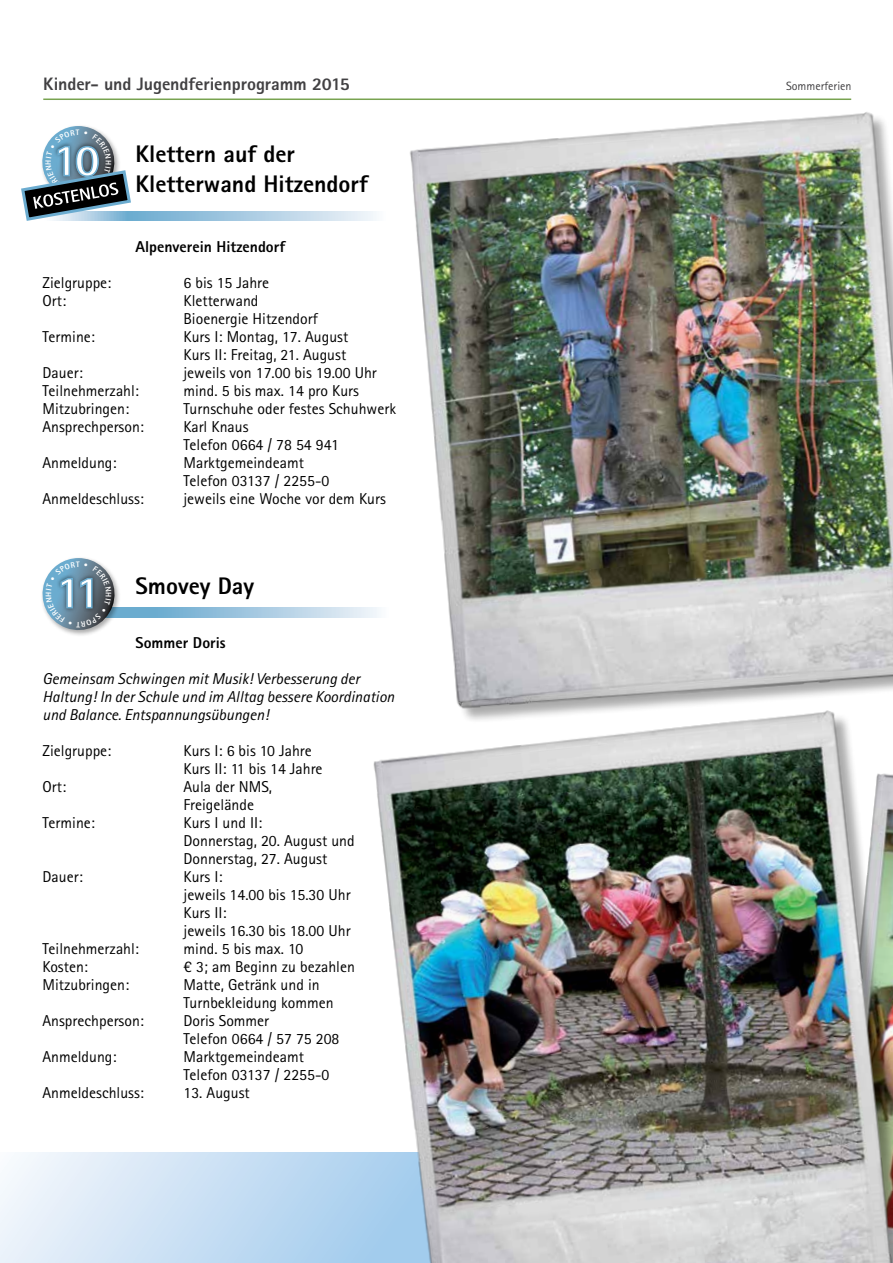
<style>
.page{position:relative;width:893px;height:1263px;background:#fff}
.page>*{position:absolute;margin:0;border:0;box-sizing:border-box;transform-origin:0 0}
.t1{font:800 45px "Rotis Sans Serif Pro";color:#fff}
.t2{font:800 24px/30px "Rotis Sans Serif Pro";color:#000}
.t3{font:800 18px "Rotis Sans Serif Pro";letter-spacing:-.005em;color:#414042}
.t4{font:15.75px/18px "Rotis Sans Serif Pro";color:#000}
.t5{font:italic 15.75px/18px "Rotis Sans Serif Pro";color:#000}
.t6{font:800 15.75px "Rotis Sans Serif Pro";color:#000}
.t7{font:12px "Rotis Sans Serif Pro";color:#414042}
</style>
<div class="page">
<hr style="left:43px;top:99px;width:808px;height:1px;background:#78a350">
<svg style="left:121px;top:607px;width:258px;height:10px"></svg>
<svg style="left:0;top:1152px;width:356px;height:111px"></svg>
<svg style="left:133px;top:211px;width:243px;height:10px"></svg>
<img style="left:410px;top:112px;width:483px;height:582px">
<img style="left:356px;top:694px;width:537px;height:569px">
<svg style="left:42px;top:558px;width:77px;height:77px"></svg>
<svg style="left:21px;top:126px;width:112px;height:95px"></svg>
<p class="t3" style="left:43px;top:72px;width:308px">Kinder- und Jugendferienprogramm 2015</p>
<p class="t7" style="left:786px;top:79px;width:67px">Sommerferien</p>
<h1 class="t1" style="left:53px;top:132px;width:48px">10</h1>
<h2 class="t2" style="left:136px;top:139px;width:234px">Klettern auf der<br>Kletterwand Hitzendorf</h2>
<p class="t6" style="left:136px;top:237px;width:151px">Alpenverein Hitzendorf</p>
<p class="t4" style="left:43px;top:274px;width:70px">Zielgruppe:</p>
<p class="t4" style="left:184px;top:274px;width:87px">6 bis 15 Jahre</p>
<p class="t4" style="left:43px;top:292px;width:25px">Ort:</p>
<p class="t4" style="left:184px;top:292px;width:136px">Kletterwand<br>Bioenergie Hitzendorf</p>
<p class="t4" style="left:43px;top:328px;width:54px">Termine:</p>
<p class="t4" style="left:184px;top:328px;width:166px">Kurs I: Montag, 17. August<br>Kurs II: Freitag, 21. August</p>
<p class="t4" style="left:43px;top:364px;width:42px">Dauer:</p>
<p class="t4" style="left:184px;top:364px;width:195px">jeweils von 17.00 bis 19.00 Uhr</p>
<p class="t4" style="left:43px;top:382px;width:98px">Teilnehmerzahl:</p>
<p class="t4" style="left:184px;top:382px;width:177px">mind. 5 bis max. 14 pro Kurs</p>
<p class="t4" style="left:43px;top:400px;width:88px">Mitzubringen:</p>
<p class="t4" style="left:184px;top:400px;width:214px">Turnschuhe oder festes Schuhwerk</p>
<p class="t4" style="left:43px;top:418px;width:103px">Ansprechperson:</p>
<p class="t4" style="left:184px;top:418px;width:157px">Karl Knaus<br>Telefon 0664 / 78 54 941</p>
<p class="t4" style="left:43px;top:454px;width:76px">Anmeldung:</p>
<p class="t4" style="left:184px;top:454px;width:147px">Marktgemeindeamt<br>Telefon 03137 / 2255-0</p>
<p class="t4" style="left:43px;top:490px;width:103px">Anmeldeschluss:</p>
<p class="t4" style="left:184px;top:490px;width:204px">jeweils eine Woche vor dem Kurs</p>
<h2 class="t2" style="left:136px;top:571px;width:120px">Smovey Day</h2>
<p class="t6" style="left:136px;top:633px;width:92px">Sommer Doris</p>
<p class="t5" style="left:43px;top:670px;width:353px">Gemeinsam Schwingen mit Musik! Verbesserung der<br>Haltung! In der Schule und im Alltag bessere Koordination und Balance. Entspannungsübungen!</p>
<p class="t4" style="left:43px;top:742px;width:70px">Zielgruppe:</p>
<p class="t4" style="left:184px;top:742px;width:141px">Kurs I: 6 bis 10 Jahre<br>Kurs II: 11 bis 14 Jahre</p>
<p class="t4" style="left:43px;top:778px;width:25px">Ort:</p>
<p class="t4" style="left:184px;top:778px;width:90px">Aula der NMS,<br>Freigelände</p>
<p class="t4" style="left:43px;top:814px;width:54px">Termine:</p>
<p class="t4" style="left:184px;top:814px;width:173px">Kurs I und II:<br>Donnerstag, 20. August und<br>Donnerstag, 27. August</p>
<p class="t4" style="left:43px;top:868px;width:42px">Dauer:</p>
<p class="t4" style="left:184px;top:868px;width:169px">Kurs I:<br>jeweils 14.00 bis 15.30 Uhr<br>Kurs II:<br>jeweils 16.30 bis 18.00 Uhr</p>
<p class="t4" style="left:43px;top:940px;width:98px">Teilnehmerzahl:</p>
<p class="t4" style="left:184px;top:940px;width:121px">mind. 5 bis max. 10</p>
<p class="t4" style="left:43px;top:958px;width:47px">Kosten:</p>
<p class="t4" style="left:184px;top:958px;width:173px">€ 3; am Beginn zu bezahlen</p>
<p class="t4" style="left:43px;top:976px;width:88px">Mitzubringen:</p>
<p class="t4" style="left:184px;top:976px;width:152px">Matte, Getränk und in<br>Turnbekleidung kommen</p>
<p class="t4" style="left:43px;top:1012px;width:103px">Ansprechperson:</p>
<p class="t4" style="left:184px;top:1012px;width:157px">Doris Sommer<br>Telefon 0664 / 57 75 208</p>
<p class="t4" style="left:43px;top:1048px;width:76px">Anmeldung:</p>
<p class="t4" style="left:184px;top:1048px;width:147px">Marktgemeindeamt<br>Telefon 03137 / 2255-0</p>
<p class="t4" style="left:43px;top:1084px;width:103px">Anmeldeschluss:</p>
<p class="t4" style="left:184px;top:1084px;width:68px">13. August</p>
<h1 class="t1" style="left:56px;top:564px;width:46px">11</h1>
</div>
